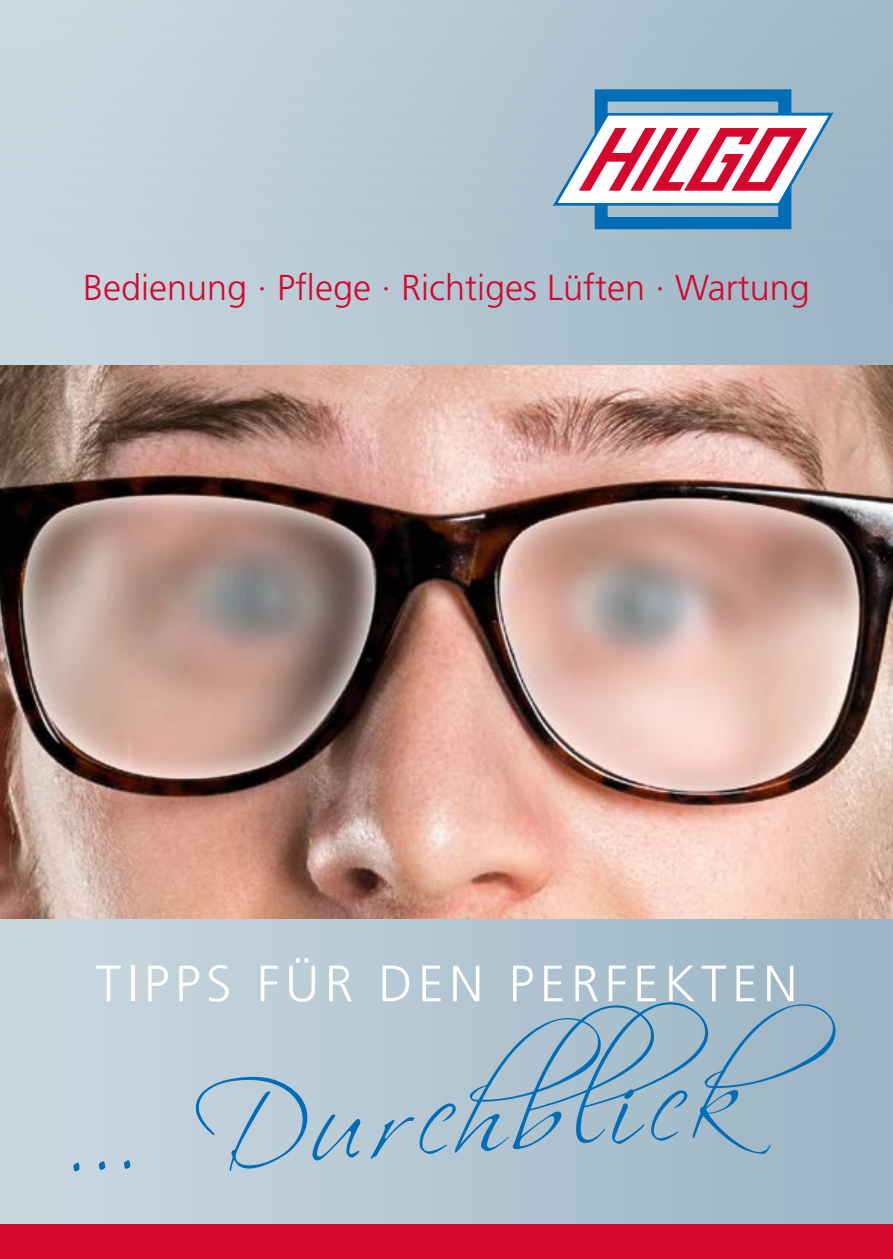
<style>
.page{position:relative;width:893px;height:1259px;background:#fff}
.page>*{position:absolute;margin:0;border:0;box-sizing:border-box;transform-origin:0 0}
.t1{font:114px "Scriptina";color:#006db7}
.t2{font:300 51px "Frutiger";letter-spacing:.11em;color:#fff}
.t3{font:300 36px "Frutiger";color:#d5072d}
</style>
<div class="page">
<img style="left:0;top:0;width:893px;height:1225px">
<svg style="left:553px;top:89px;width:280px;height:140px"></svg>
<img style="left:0;top:366px;width:893px;height:552px">
<div style="left:0;top:1225px;width:893px;height:34px;background:#d5072d"></div>
<p class="t3" style="left:83px;top:268px;width:728px">Bedienung · Pflege · Richtiges Lüften · Wartung</p>
<h2 class="t2" style="left:96px;top:954px;width:703px">TIPPS FÜR DEN PERFEKTEN</h2>
<h1 class="t1" style="left:61px;top:1066px;width:689px;rotate:-3deg">… Durchblick</h1>
</div>
